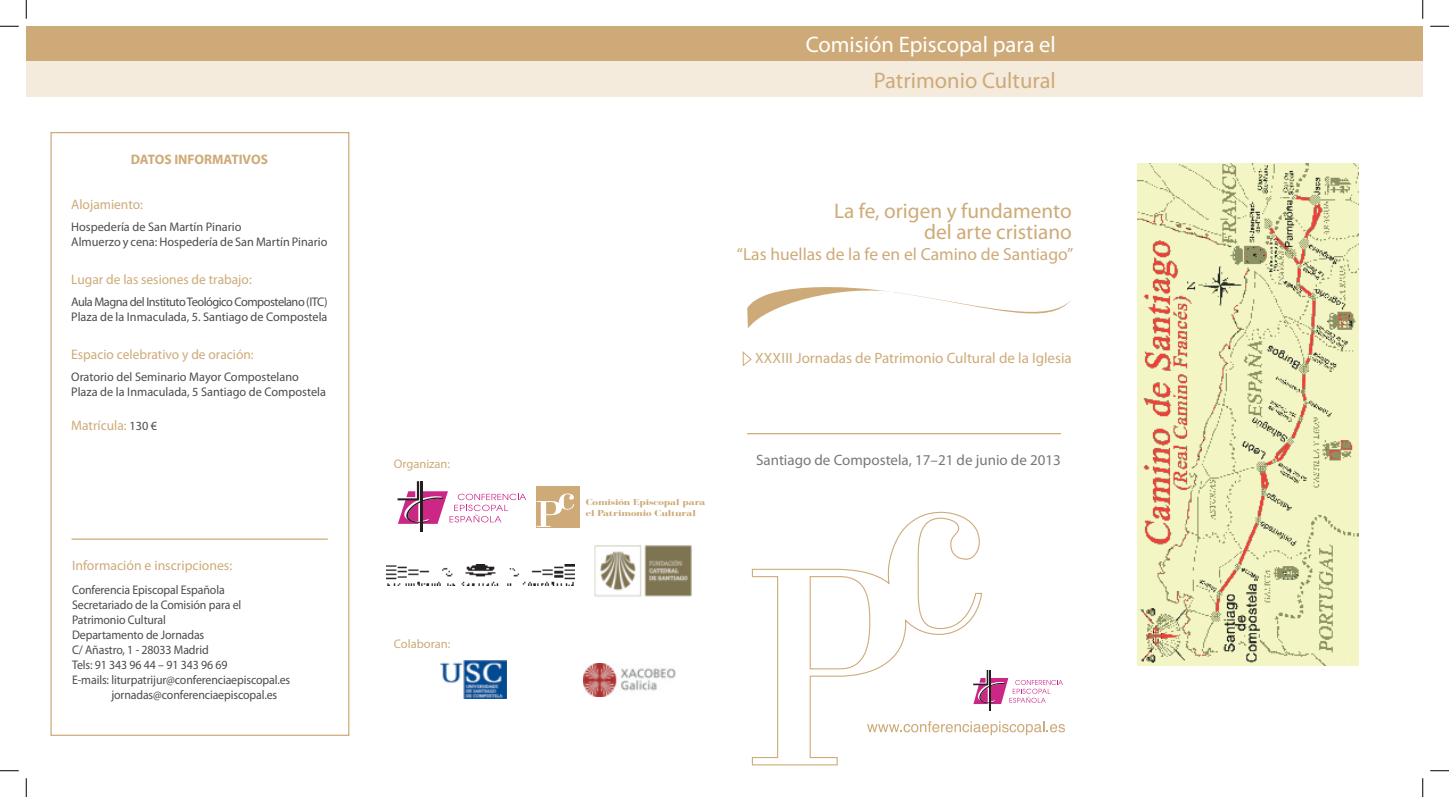
<style>
.page{position:relative;width:1449px;height:797px;background:#fff}
.page>*{position:absolute;margin:0;border:0;box-sizing:border-box;transform-origin:0 0}
.t1{font:22.5px "Myriad Pro";color:#fff}
.t2{font:22.5px "Myriad Pro";color:#ceaa78}
.t3{font:21.25px/21.2px "Myriad Pro";color:#ceaa78;text-align:right}
.t4{font:17.5px "Myriad Pro";color:#ceaa78}
.t5{font:15px "Myriad Pro";color:#ceaa78}
.t6{font:15px "Myriad Pro";color:#76787b}
.t7{font:13.75px "Myriad Pro";color:#ceaa78}
.t8{font:700 13.75px "Myriad Pro";color:#ceaa78}
.t9{font:12.5px "Myriad Pro";letter-spacing:-.01em;color:#4b4c4d;scale:.95 1}
.t10{font:12.5px/15px "Myriad Pro";letter-spacing:-.01em;color:#4b4c4d}
.t11{font:12.5px/15px "Myriad Pro";letter-spacing:-.04em;color:#4b4c4d}
.t12{font:12.5px "Myriad Pro";color:#ceaa78}
.t13{font:700 8.88px/10.6px "Bodoni FLF";letter-spacing:-.01em;color:#ceaa78;scale:1.28 1}
.s1{font-size:12.5px;color:#4b4c4d}
</style>
<div class="page">
<div style="left:26px;top:26px;width:1396px;height:36px;background:#ceaa78"></div>
<div style="left:26px;top:62px;width:1396px;height:35px;background:#f4ebdd"></div>
<svg style="left:747px;top:287px;width:324px;height:41px"></svg>
<svg style="left:751px;top:511px;width:232px;height:255px"></svg>
<hr style="left:747px;top:433px;width:314px;height:1px;background:#ceaa78">
<hr style="left:420px;top:481px;width:2px;height:51px;background:#231f20">
<svg style="left:397px;top:481px;width:129px;height:43px"></svg>
<div style="left:536px;top:486px;width:44px;height:41px;background:#ceaa78"></div>
<svg style="left:536px;top:493px;width:38px;height:34px"></svg>
<img style="left:440px;top:661px;width:66px;height:38px">
<img style="left:594px;top:545px;width:98px;height:52px">
<img style="left:584px;top:663px;width:91px;height:33px">
<svg style="left:867px;top:721px;width:198px;height:14px"></svg>
<svg style="left:742px;top:351px;width:10px;height:15px"></svg>
<hr style="left:989px;top:670px;width:1px;height:40px;background:#231f20">
<svg style="left:973px;top:670px;width:90px;height:34px"></svg>
<hr style="left:72px;top:538px;width:256px;height:2px;background:#ceaa78">
<img style="left:1137px;top:163px;width:221px;height:502px">
<img style="left:387px;top:564px;width:187px;height:21px">
<svg style="left:0;top:25px;width:19px;height:2px"></svg>
<svg style="left:1430px;top:25px;width:19px;height:2px"></svg>
<svg style="left:0;top:770px;width:19px;height:1px"></svg>
<svg style="left:1430px;top:770px;width:19px;height:1px"></svg>
<svg style="left:25px;top:0;width:2px;height:19px"></svg>
<svg style="left:25px;top:778px;width:2px;height:19px"></svg>
<svg style="left:1422px;top:0;width:1px;height:19px"></svg>
<svg style="left:1422px;top:778px;width:1px;height:19px"></svg>
<p class="t8" style="left:131px;top:151px;width:139px">DATOS INFORMATIVOS</p>
<p class="t7" style="left:71px;top:198px;width:73px">Alojamiento:</p>
<p class="t10" style="left:71px;top:220px;width:258px">Hospedería de San Martín Pinario<br>Almuerzo y cena: Hospedería de San Martín Pinario</p>
<p class="t7" style="left:71px;top:272px;width:182px">Lugar de las sesiones de trabajo:</p>
<p class="t11" style="left:71px;top:295px;width:258px">Aula Magna del Instituto Teológico Compostelano (ITC)<br>Plaza de la Inmaculada, 5. Santiago de Compostela</p>
<p class="t7" style="left:71px;top:347px;width:184px">Espacio celebrativo y de oración:</p>
<p class="t10" style="left:71px;top:369px;width:256px">Oratorio del Seminario Mayor Compostelano<br>Plaza de la Inmaculada, 5 Santiago de Compostela</p>
<p class="t7" style="left:71px;top:419px;width:87px">Matrícula: <span class="s1">130 €</span></p>
<p class="t7" style="left:72px;top:558px;width:162px">Información e inscripciones:</p>
<p class="t9" style="left:72px;top:583px;width:162px">Conferencia Episcopal Española</p>
<p class="t9" style="left:72px;top:598px;width:180px">Secretariado de la Comisión para el</p>
<p class="t9" style="left:72px;top:613px;width:100px">Patrimonio Cultural</p>
<p class="t9" style="left:72px;top:628px;width:141px">Departamento de Jornadas</p>
<p class="t9" style="left:72px;top:643px;width:145px">C/ Añastro, 1 - 28033 Madrid</p>
<p class="t9" style="left:72px;top:658px;width:165px">Tels: 91 343 96 44 – 91 343 96 69</p>
<p class="t9" style="left:72px;top:673px;width:231px">E-mails: liturpatrijur@conferenciaepiscopal.es</p>
<p class="t9" style="left:111px;top:688px;width:176px">jornadas@conferenciaepiscopal.es</p>
<p class="t12" style="left:394px;top:458px;width:58px">Organizan:</p>
<p class="t12" style="left:394px;top:637px;width:58px">Colaboran:</p>
<h1 class="t1" style="left:805px;top:34px;width:252px">Comisión Episcopal para el</h1>
<h1 class="t2" style="left:874px;top:69px;width:184px">Patrimonio Cultural</h1>
<h2 class="t3" style="left:834px;top:201px;width:239px">La fe, origen y fundamento del arte cristiano</h2>
<h3 class="t4" style="left:737px;top:246px;width:338px">“Las huellas de la fe en el Camino de Santiago”</h3>
<p class="t5" style="left:755px;top:350px;width:318px">XXXIII Jornadas de Patrimonio Cultural de la Iglesia</p>
<p class="t13" style="left:585px;top:498px;width:95px">Comisión Episcopal para el Patrimonio Cultural</p>
<p class="t6" style="left:756px;top:453px;width:306px">Santiago de Compostela, 17–21 de junio de 2013</p>
</div>
